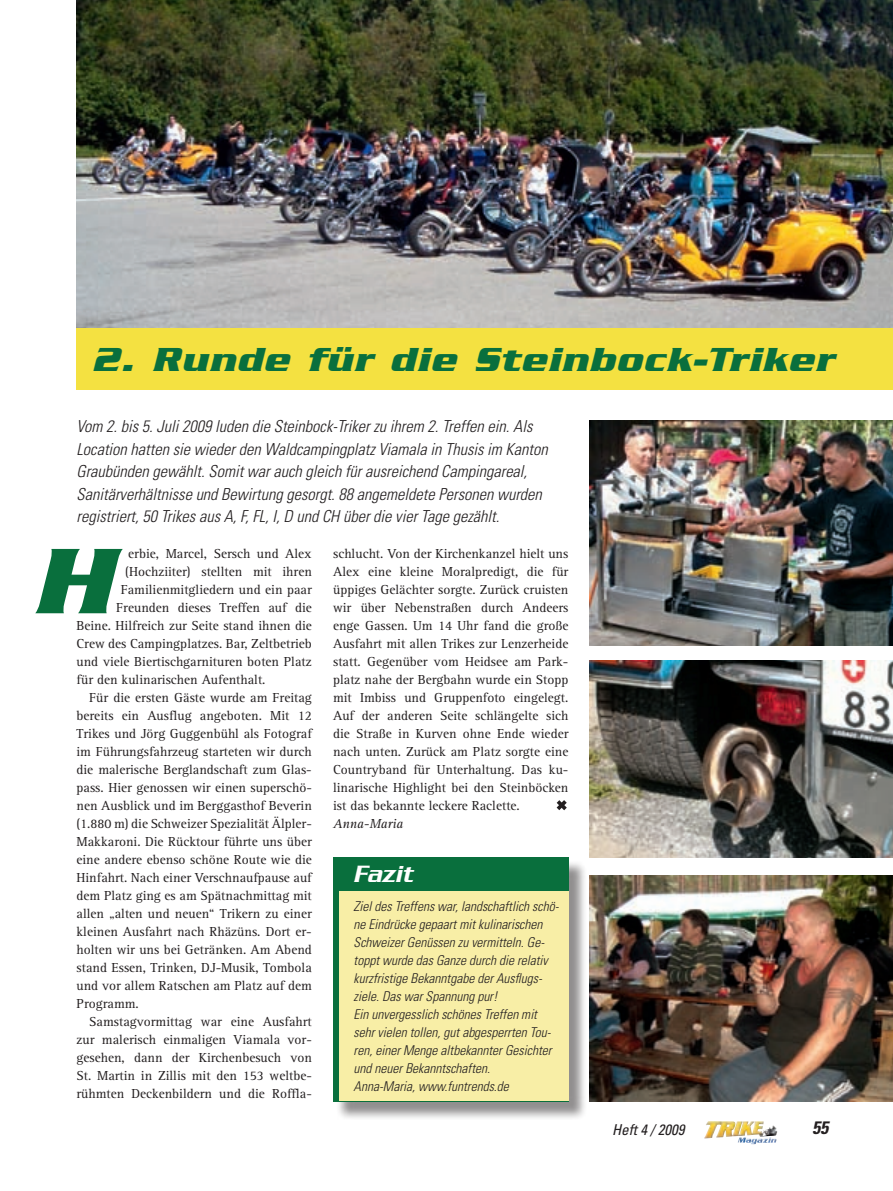
<style>
.page{position:relative;width:893px;height:1191px;background:#fff}
.page>*{position:absolute;margin:0;border:0;box-sizing:border-box;transform-origin:0 0}
.t1{font:italic 700 100.5px "Serpentine";color:#096f3d}
.t2{font:italic 700 36px "Serpentine";letter-spacing:.04em;color:#096f3d}
.t3{font:italic 500 25.5px "Serpentine";color:#fff;scale:.9 1}
.t4{font:italic 700 condensed 18px "Univers";color:#231f20}
.t5{font:italic 300 condensed 16.5px/22.5px "Univers";color:#231f20}
.t6{font:italic condensed 15px "Univers";color:#231f20}
.t7{font:13.5px/18px "Rotis Serif";color:#231f20;text-align:justify}
.t8{font:italic 300 condensed 13.5px/18px "Univers";color:#231f20}
.t9{font:italic 13.5px "Rotis Serif";color:#231f20}
</style>
<div class="page">
<img style="left:704px;top:1121px;width:73px;height:17px">
<img style="left:77px;top:0;width:816px;height:328px">
<div style="left:77px;top:328px;width:816px;height:61px;background:#f4e141"></div>
<svg style="left:556px;top:800px;width:11px;height:11px"></svg>
<img style="left:590px;top:875px;width:303px;height:226px">
<img style="left:590px;top:660px;width:303px;height:197px">
<img style="left:590px;top:420px;width:303px;height:225px">
<div style="left:335px;top:859px;width:252px;height:261px;background:#231f20;opacity:.5"></div>
<div style="left:333px;top:857px;width:235px;height:244px;background:#096f3d"></div>
<div style="left:339px;top:891px;width:229px;height:209px;background:#f8eea6"></div>
<h2 class="t2" style="left:92px;top:339px;width:743px">2. Runde für die Steinbock-Triker</h2>
<p class="t5" style="left:77px;top:415px;width:473px">Vom 2. bis 5. Juli 2009 luden die Steinbock-Triker zu ihrem 2. Treffen ein. Als Location hatten sie wieder den Waldcampingplatz Viamala in Thusis im Kanton Graubünden gewählt. Somit war auch gleich für ausreichend Campingareal, Sanitärverhältnisse und Bewirtung gesorgt. 88 angemeldete Personen wurden registriert, 50 Trikes aus A, F, FL, I, D und CH über die vier Tage gezählt.</p>
<p class="t7" style="left:128px;top:545px;width:185px">erbie, Marcel, Sersch und Alex</p>
<p class="t7" style="left:125px;top:563px;width:188px">(Hochziiter) stellten mit ihren</p>
<p class="t7" style="left:121px;top:581px;width:193px">Familienmitgliedern und ein paar</p>
<p class="t7" style="left:116px;top:599px;width:197px">Freunden dieses Treffen auf die</p>
<p class="t7" style="left:77px;top:617px;width:237px">Beine. Hilfreich zur Seite stand ihnen die</p>
<p class="t7" style="left:77px;top:635px;width:237px">Crew des Campingplatzes. Bar, Zeltbetrieb</p>
<p class="t7" style="left:77px;top:653px;width:237px">und viele Biertischgarnituren boten Platz</p>
<p class="t7" style="left:77px;top:671px;width:190px">für den kulinarischen Aufenthalt.</p>
<p class="t7" style="left:89px;top:689px;width:224px">Für die ersten Gäste wurde am Freitag</p>
<p class="t7" style="left:77px;top:707px;width:237px">bereits ein Ausflug angeboten. Mit 12</p>
<p class="t7" style="left:77px;top:725px;width:237px">Trikes und Jörg Guggenbühl als Fotograf</p>
<p class="t7" style="left:77px;top:743px;width:237px">im Führungsfahrzeug starteten wir durch</p>
<p class="t7" style="left:77px;top:761px;width:237px">die malerische Berglandschaft zum Glas-</p>
<p class="t7" style="left:77px;top:779px;width:237px">pass. Hier genossen wir einen superschö-</p>
<p class="t7" style="left:77px;top:797px;width:237px">nen Ausblick und im Berggasthof Beverin</p>
<p class="t7" style="left:77px;top:815px;width:237px">(1.880 m) die Schweizer Spezialität Älpler-</p>
<p class="t7" style="left:77px;top:833px;width:237px">Makkaroni. Die Rücktour führte uns über</p>
<p class="t7" style="left:77px;top:851px;width:237px">eine andere ebenso schöne Route wie die</p>
<p class="t7" style="left:77px;top:869px;width:237px">Hinfahrt. Nach einer Verschnaufpause auf</p>
<p class="t7" style="left:77px;top:887px;width:237px">dem Platz ging es am Spätnachmittag mit</p>
<p class="t7" style="left:77px;top:905px;width:237px">allen „alten und neuen“ Trikern zu einer</p>
<p class="t7" style="left:77px;top:923px;width:237px">kleinen Ausfahrt nach Rhäzüns. Dort er-</p>
<p class="t7" style="left:77px;top:941px;width:237px">holten wir uns bei Getränken. Am Abend</p>
<p class="t7" style="left:77px;top:959px;width:237px">stand Essen, Trinken, DJ-Musik, Tombola</p>
<p class="t7" style="left:77px;top:977px;width:237px">und vor allem Ratschen am Platz auf dem</p>
<p class="t7" style="left:77px;top:995px;width:64px">Programm.</p>
<p class="t7" style="left:89px;top:1013px;width:224px">Samstagvormittag war eine Ausfahrt</p>
<p class="t7" style="left:77px;top:1031px;width:237px">zur malerisch einmaligen Viamala vor-</p>
<p class="t7" style="left:77px;top:1049px;width:237px">gesehen, dann der Kirchenbesuch von</p>
<p class="t7" style="left:77px;top:1067px;width:237px">St. Martin in Zillis mit den 153 weltbe-</p>
<p class="t7" style="left:77px;top:1085px;width:237px">rühmten Deckenbildern und die Roffla-</p>
<h1 class="t1" style="left:32px;top:523px;width:80px">H</h1>
<p class="t7" style="left:333px;top:545px;width:237px">schlucht. Von der Kirchenkanzel hielt uns Alex eine kleine Moralpredigt, die für üppiges Gelächter sorgte. Zurück cruisten wir über Nebenstraßen durch Andeers enge Gassen. Um 14 Uhr fand die große Ausfahrt mit allen Trikes zur Lenzerheide statt. Gegenüber vom Heidsee am Park&shy;platz nahe der Bergbahn wurde ein Stopp mit Imbiss und Gruppenfoto eingelegt.<br>Auf der anderen Seite schlängelte sich die Straße in Kurven ohne Ende wieder nach unten. Zurück am Platz sorgte eine Countryband für Unterhaltung. Das ku&shy;linarische Highlight bei den Steinböcken ist das bekannte leckere Raclette.</p>
<p class="t9" style="left:333px;top:816px;width:72px">Anna-Maria</p>
<h3 class="t3" style="left:354px;top:859px;width:67px">Fazit</h3>
<p class="t8" style="left:354px;top:897px;width:207px">Ziel des Treffens war, landschaftlich schö&shy;ne Eindrücke gepaart mit kulinarischen Schweizer Genüssen zu vermitteln. Ge&shy;toppt wurde das Ganze durch die relativ kurzfristige Bekanntgabe der Ausflugs&shy;ziele. Das war Spannung pur!<br>Ein unvergesslich schönes Treffen mit sehr vielen tollen, gut abgesperrten Tou&shy;ren, einer Menge altbekannter Gesichter und neuer Bekanntschaften.<br>Anna-Maria, www.funtrends.de</p>
<p class="t6" style="left:612px;top:1119px;width:74px">Heft 4 / 2009</p>
<h3 class="t4" style="left:812px;top:1116px;width:17px">55</h3>
</div>
